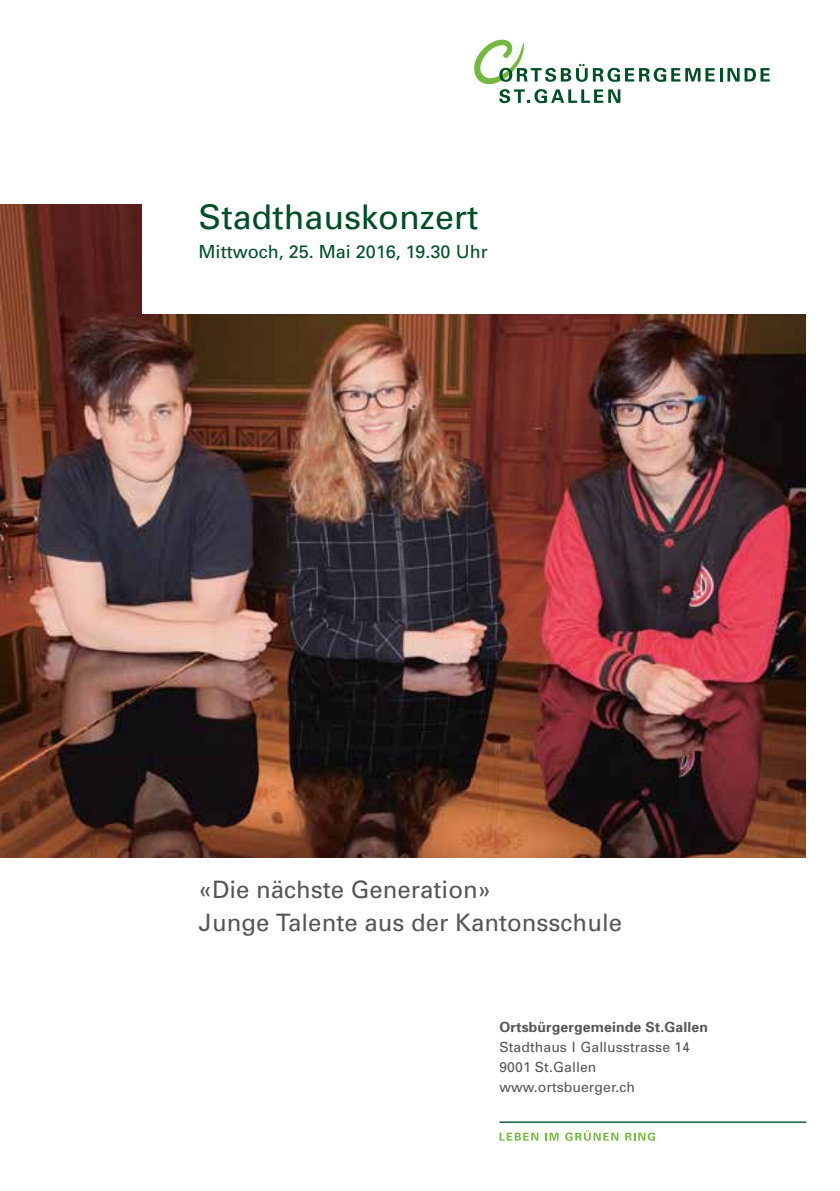
<style>
.page{position:relative;width:840px;height:1191px;background:#fff}
.page>*{position:absolute;margin:0;border:0;box-sizing:border-box;transform-origin:0 0}
.t1{font:34px "Univers";color:#004e26}
.t2{font:24px/33px "Univers";color:#565655}
.t3{font:18px "Univers";color:#004e26}
.t4{font:14px/20px "Univers";letter-spacing:.005em;color:#565655}
.t5{font:700 14px "Univers";letter-spacing:.01em;color:#565655}
</style>
<div class="page">
<img style="left:0;top:204px;width:805px;height:653px">
<div style="left:142px;top:187px;width:673px;height:126px;background:#fff"></div>
<hr style="left:719px;top:68px;width:3px;height:14px;background:#004e26">
<svg style="left:727px;top:68px;width:42px;height:14px"></svg>
<svg style="left:474px;top:39px;width:240px;height:64px"></svg>
<hr style="left:499px;top:1121px;width:306px;height:1px;background:#004e26">
<svg style="left:499px;top:1132px;width:39px;height:8px"></svg>
<svg style="left:545px;top:1132px;width:13px;height:8px"></svg>
<svg style="left:565px;top:1130px;width:53px;height:10px"></svg>
<svg style="left:625px;top:1132px;width:29px;height:8px"></svg>
<h1 class="t1" style="left:198px;top:195px;width:281px">Stadthauskonzert</h1>
<p class="t3" style="left:198px;top:240px;width:290px">Mittwoch, 25. Mai 2016, 19.30 Uhr</p>
<h2 class="t2" style="left:198px;top:873px;width:424px">«Die nächste Generation»<br>Junge Talente aus der Kantonsschule</h2>
<p class="t5" style="left:499px;top:1017px;width:210px">Ortsbürgergemeinde St.Gallen</p>
<p class="t4" style="left:499px;top:1036px;width:192px">Stadthaus I Gallusstrasse 14<br>9001 St.Gallen www.ortsbuerger.ch</p>
</div>
